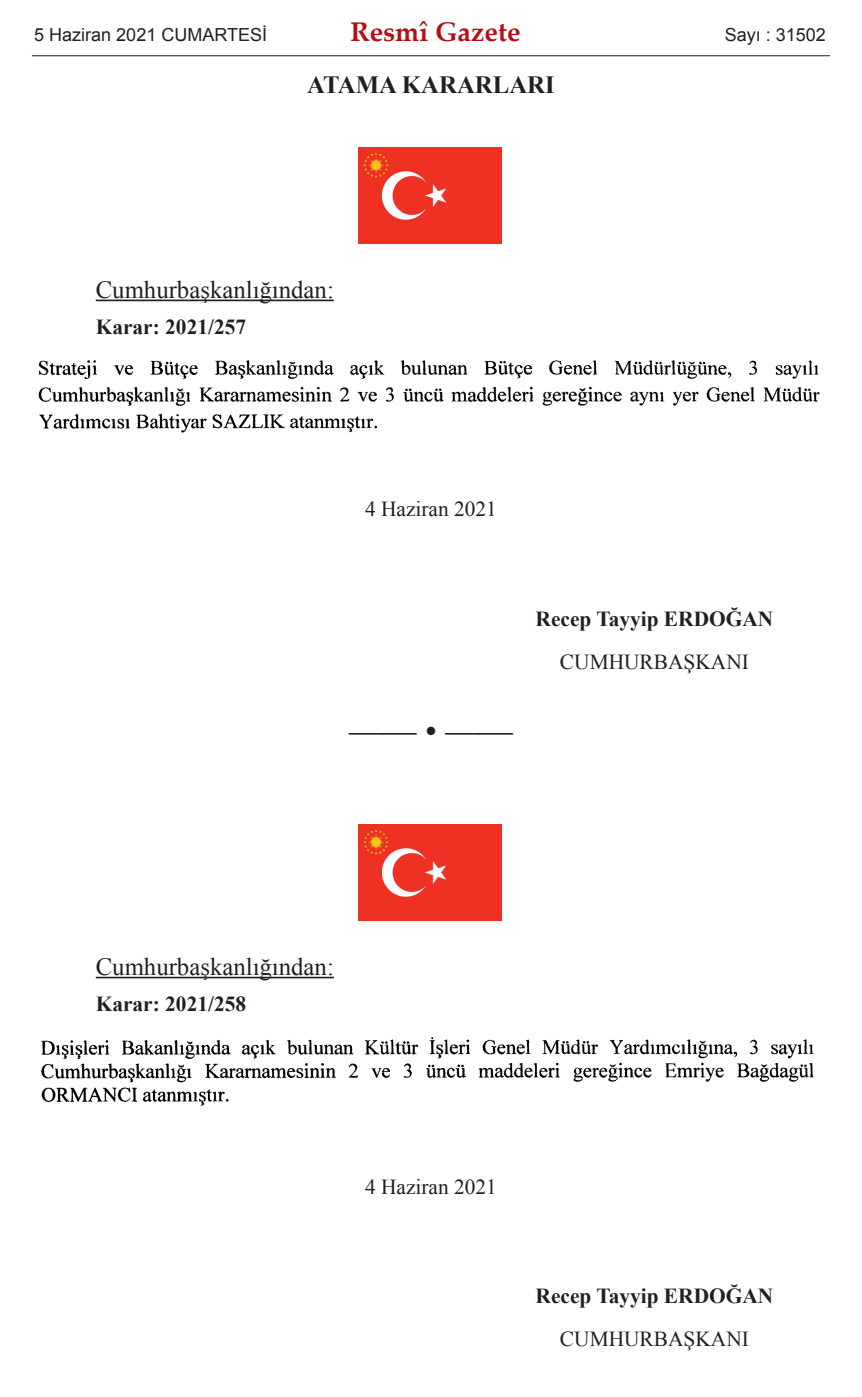
<style>
.page{position:relative;width:862px;height:1397px;background:#fff}
.page>*{position:absolute;margin:0;border:0;box-sizing:border-box;transform-origin:0 0}
.t1{font:33.75px "Times New Roman";color:#231f20}
.t2{font:700 27px "Palatino Linotype";color:#b40e16}
.t3{font:24.75px "Times New Roman";color:#231f20}
.t4{font:700 24.75px "Times New Roman";color:#231f20}
.t5{font:700 21.38px "Times New Roman";color:#231f20}
.t6{font:21.38px "Times New Roman";color:#231f20}
.t7{font:18px "Arial";color:#231f20}
</style>
<div class="page">
<hr style="left:96px;top:300px;width:238px;height:1px;background:#231f20">
<hr style="left:96px;top:977px;width:238px;height:1px;background:#231f20">
<img style="left:358px;top:148px;width:143px;height:95px">
<img style="left:38px;top:360px;width:782px;height:73px">
<img style="left:358px;top:825px;width:143px;height:95px">
<img style="left:41px;top:1037px;width:773px;height:69px">
<hr style="left:32px;top:55px;width:797px;height:1px;background:#231f20">
<p class="t7" style="left:34px;top:25px;width:234px">5 Haziran 2021 CUMARTESİ</p>
<p class="t2" style="left:350px;top:21px;width:171px">Resmî Gazete</p>
<p class="t7" style="left:724px;top:25px;width:103px">Sayı : 31502</p>
<p class="t4" style="left:307px;top:71px;width:249px">ATAMA KARARLARI</p>
<p class="t3" style="left:96px;top:276px;width:239px">Cumhurbaşkanlığından:</p>
<p class="t5" style="left:96px;top:315px;width:152px">Karar: 2021/257</p>
<p class="t6" style="left:365px;top:497px;width:133px">4 Haziran 2021</p>
<h1 class="t1" style="left:349px;top:711px;width:165px">—— • ——</h1>
<p class="t5" style="left:535px;top:607px;width:239px">Recep Tayyip ERDOĞAN</p>
<p class="t6" style="left:559px;top:649px;width:190px">CUMHURBAŞKANI</p>
<p class="t3" style="left:96px;top:953px;width:239px">Cumhurbaşkanlığından:</p>
<p class="t5" style="left:96px;top:992px;width:152px">Karar: 2021/258</p>
<p class="t6" style="left:365px;top:1174px;width:133px">4 Haziran 2021</p>
<p class="t5" style="left:535px;top:1284px;width:239px">Recep Tayyip ERDOĞAN</p>
<p class="t6" style="left:559px;top:1327px;width:190px">CUMHURBAŞKANI</p>
</div>
